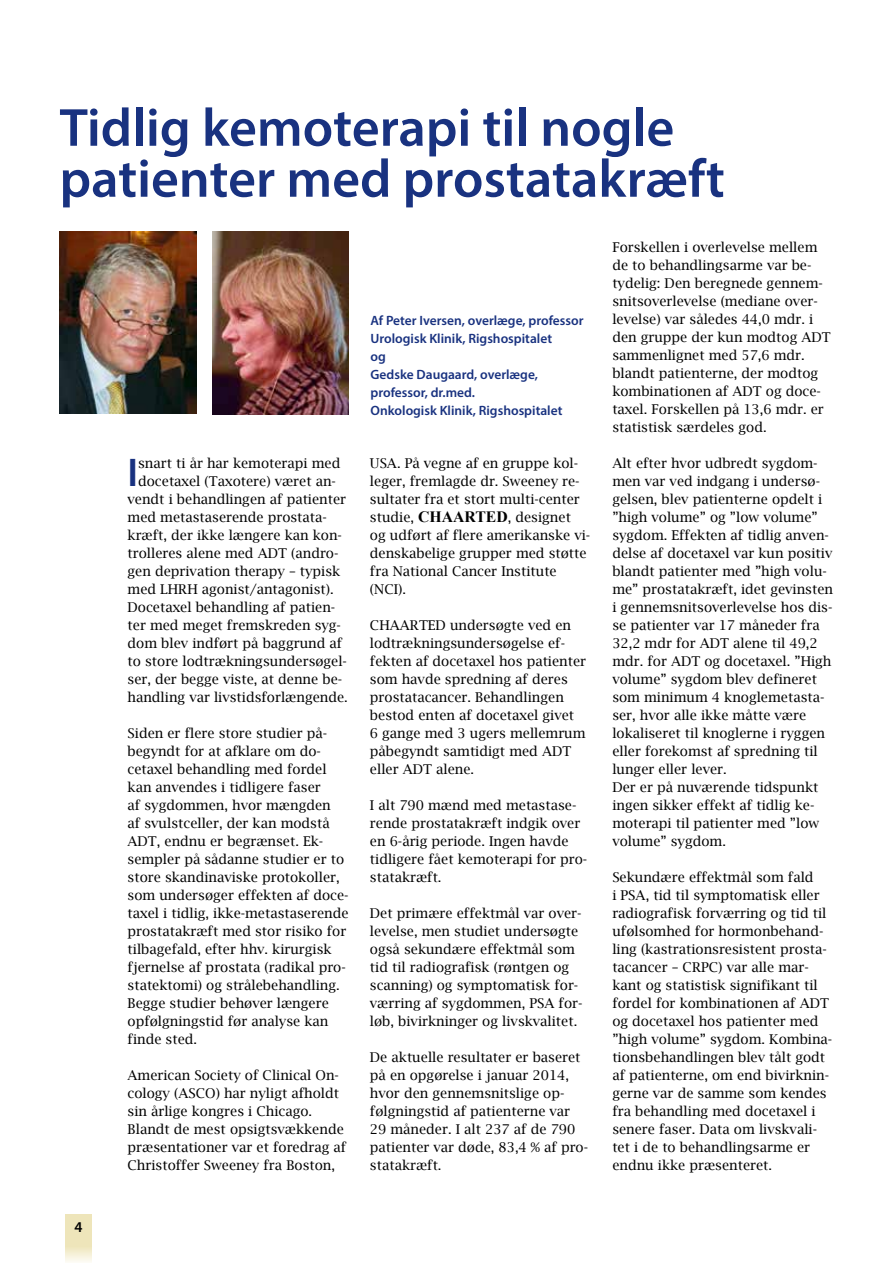
<style>
.page{position:relative;width:893px;height:1263px;background:#fff}
.page>*{position:absolute;margin:0;border:0;box-sizing:border-box;transform-origin:0 0}
.t1{font:600 54px/51px "Myriad Pro";color:#193280}
.t2{font:600 40.2px "Myriad Pro";color:#193280}
.t3{font:600 15px "Myriad Pro";color:#000}
.t4{font:13.5px/18px "Lucida Bright";color:#000}
.t5{font:600 13.5px/18px "Myriad Pro";color:#193280}
.s1{font-family:"Times New Roman";font-weight:700;font-size:15.75px}
</style>
<div class="page">
<svg style="left:66px;top:1214px;width:25px;height:48px"></svg>
<img style="left:60px;top:232px;width:136px;height:182px">
<img style="left:213px;top:232px;width:136px;height:182px">
<h1 class="t1" style="left:60px;top:101px;width:667px">Tidlig kemoterapi til nogle patienter med prostatakræft</h1>
<p class="t3" style="left:75px;top:1217px;width:10px">4</p>
<h2 class="t2" style="left:128px;top:447px;width:12px">I</h2>
<p class="t4" style="left:138px;top:454px;width:204px">snart ti år har kemoterapi med</p>
<p class="t4" style="left:138px;top:472px;width:199px">docetaxel (Taxotere) været an-</p>
<p class="t4" style="left:128px;top:490px;width:220px">vendt i behandlingen af patienter</p>
<p class="t4" style="left:128px;top:508px;width:201px">med metastaserende prostata-</p>
<p class="t4" style="left:128px;top:526px;width:216px">kræft, der ikke længere kan kon-</p>
<p class="t4" style="left:128px;top:544px;width:212px">trolleres alene med ADT (andro-</p>
<p class="t4" style="left:128px;top:562px;width:214px">gen deprivation therapy – typisk</p>
<p class="t4" style="left:128px;top:580px;width:208px">med LHRH agonist/antagonist).</p>
<p class="t4" style="left:128px;top:598px;width:209px">Docetaxel behandling af patien-</p>
<p class="t4" style="left:128px;top:616px;width:215px">ter med meget fremskreden syg-</p>
<p class="t4" style="left:128px;top:634px;width:216px">dom blev indført på baggrund af</p>
<p class="t4" style="left:128px;top:652px;width:221px">to store lodtrækningsundersøgel-</p>
<p class="t4" style="left:128px;top:670px;width:216px">ser, der begge viste, at denne be-</p>
<p class="t4" style="left:128px;top:688px;width:222px">handling var livstidsforlængende.</p>
<p class="t4" style="left:128px;top:724px;width:223px">Siden er flere store studier på&shy;begyndt for at afklare om do&shy;cetaxel behandling med fordel kan anvendes i tidligere faser<br>af sygdommen, hvor mængden<br>af svulstceller, der kan modstå<br>ADT, endnu er begrænset. Ek&shy;sempler på sådanne studier er to store skandinaviske protokoller, som undersøger effekten af doce&shy;taxel i tidlig, ikke-metastaserende prostatakræft med stor risiko for tilbagefald, efter hhv. kirurgisk fjernelse af prostata (radikal pro&shy;statektomi) og strålebehandling.<br>Begge studier behøver længere opfølgningstid før analyse kan finde sted.</p>
<p class="t4" style="left:128px;top:1066px;width:220px">American Society of Clinical On&shy;cology (ASCO) har nyligt afholdt sin årlige kongres i Chicago.<br>Blandt de mest opsigtsvækkende præsentationer var et foredrag af<br>Christoffer Sweeney fra Boston,</p>
<p class="t5" style="left:371px;top:311px;width:214px">Af Peter Iversen, overlæge, professor<br>Urologisk Klinik, Rigshospitalet<br>og<br>Gedske Daugaard, overlæge, professor, dr.med.<br>Onkologisk Klinik, Rigshospitalet</p>
<p class="t4" style="left:370px;top:454px;width:222px">USA. På vegne af en gruppe kol&shy;leger, fremlagde dr. Sweeney re&shy;sultater fra et stort multi-center studie, <span class="s1">CHAARTED</span>, designet<br>og udført af flere amerikanske vi&shy;denskabelige grupper med støtte fra National Cancer Institute (NCI).</p>
<p class="t4" style="left:370px;top:616px;width:218px">CHAARTED undersøgte ved en lodtrækningsundersøgelse ef&shy;fekten af docetaxel hos patienter som havde spredning af deres prostatacancer. Behandlingen bestod enten af docetaxel givet<br>6 gange med 3 ugers mellemrum påbegyndt samtidigt med ADT eller ADT alene.</p>
<p class="t4" style="left:370px;top:796px;width:219px">I alt 790 mænd med metastase&shy;rende prostatakræft indgik over en 6-årig periode. Ingen havde tidligere fået kemoterapi for pro&shy;statakræft.</p>
<p class="t4" style="left:370px;top:904px;width:214px">Det primære effektmål var over&shy;levelse, men studiet undersøgte også sekundære effektmål som tid til radiografisk (røntgen og scanning) og symptomatisk for&shy;værring af sygdommen, PSA for&shy;løb, bivirkninger og livskvalitet.</p>
<p class="t4" style="left:370px;top:1048px;width:220px">De aktuelle resultater er baseret på en opgørelse i januar 2014, hvor den gennemsnitslige op&shy;følgningstid af patienterne var<br>29 måneder. I alt 237 af de 790 patienter var døde, 83,4 % af pro&shy;statakræft.</p>
<p class="t4" style="left:612px;top:238px;width:220px">Forskellen i overlevelse mellem de to behandlingsarme var be&shy;tydelig: Den beregnede gennem&shy;snitsoverlevelse (mediane over&shy;levelse) var således 44,0 mdr. i den gruppe der kun modtog ADT sammenlignet med 57,6 mdr. blandt patienterne, der modtog kombinationen af ADT og doce&shy;taxel. Forskellen på 13,6 mdr. er statistisk særdeles god.</p>
<p class="t4" style="left:612px;top:454px;width:222px">Alt efter hvor udbredt sygdom&shy;men var ved indgang i undersø&shy;gelsen, blev patienterne opdelt i ”high volume” og ”low volume” sygdom. Effekten af tidlig anven&shy;delse af docetaxel var kun positiv blandt patienter med ”high volu&shy;me” prostatakræft, idet gevinsten i gennemsnitsoverlevelse hos dis&shy;se patienter var 17 måneder fra<br>32,2 mdr for ADT alene til 49,2 mdr. for ADT og docetaxel. ”High volume” sygdom blev defineret som minimum 4 knoglemetasta&shy;ser, hvor alle ikke måtte være lokaliseret til knoglerne i ryggen eller forekomst af spredning til lunger eller lever.<br>Der er på nuværende tidspunkt ingen sikker effekt af tidlig ke&shy;moterapi til patienter med ”low volume” sygdom.</p>
<p class="t4" style="left:612px;top:868px;width:222px">Sekundære effektmål som fald<br>i PSA, tid til symptomatisk eller radiografisk forværring og tid til ufølsomhed for hormonbehand&shy;ling (kastrationsresistent prosta&shy;tacancer – CRPC) var alle mar&shy;kant og statistisk signifikant til fordel for kombinationen af ADT og docetaxel hos patienter med ”high volume” sygdom. Kombina&shy;tionsbehandlingen blev tålt godt af patienterne, om end bivirknin&shy;gerne var de samme som kendes fra behandling med docetaxel i senere faser. Data om livskvali&shy;tet i de to behandlingsarme er endnu ikke præsenteret.</p>
</div>
